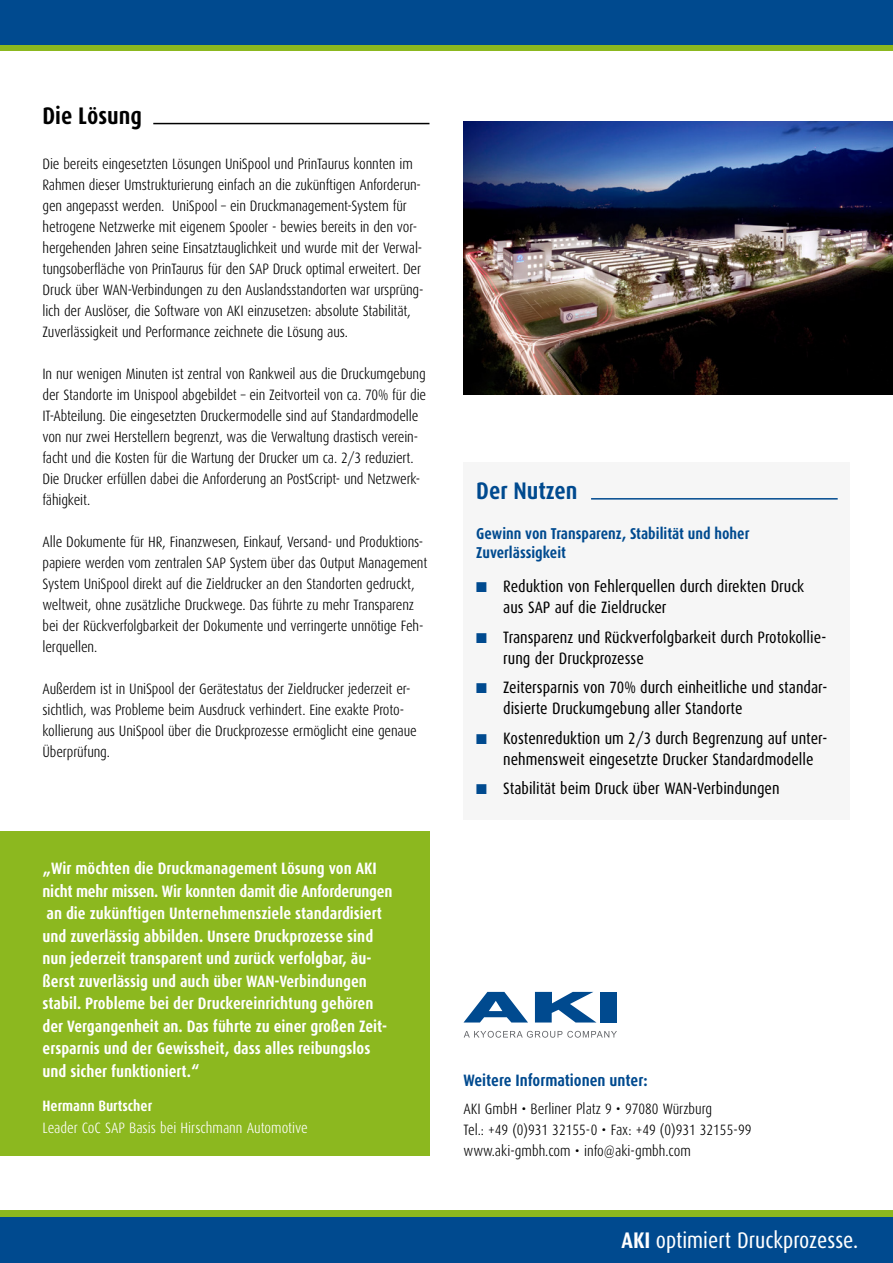
<style>
.page{position:relative;width:893px;height:1263px;background:#fff}
.page>*{position:absolute;margin:0;border:0;box-sizing:border-box;transform-origin:0 0}
.AKI_Headlines_Fließt{font:700 24px "Dax Condensed";color:#000}
.AKI_Headline_Kasten{font:700 24px "Dax Condensed";color:#004a8f}
.t1{font:22.65px "Dax Condensed";color:#fff}
.AKI_Zitat{font:700 16.5px/22.5px "Dax Condensed";color:#fff}
.t2{font:16.5px/21px "Dax Condensed";color:#000}
.AKI_Abbinder{font:700 16.5px "Dax Condensed";color:#004a8f}
.AKI_Abbinder-2{font:700 15.75px/19.5px "Dax Condensed";color:#004a8f}
.AKI_Fließtext_10pt{font:300 15px/21px "Dax Condensed";letter-spacing:-.01em;color:#000}
.AKI_Zitat_Name{font:300 15px "Dax Condensed";color:#fff}
.AKI_Zitat_Name-2{font:700 15px "Dax Condensed";color:#fff}
.s1{color:#004a8f}
.s2{font-weight:700}
</style>
<div class="page">
<div style="left:463px;top:462px;width:387px;height:357px;background:#f6f6f6"></div>
<hr style="left:153px;top:123px;width:276px;height:1px;background:#000">
<div style="left:0;top:1216px;width:893px;height:47px;background:#004a8f"></div>
<div style="left:0;top:1210px;width:893px;height:6px;background:#8cb81f"></div>
<div style="left:0;top:0;width:893px;height:47px;background:#004a8f"></div>
<div style="left:0;top:46px;width:893px;height:5px;background:#8cb81f"></div>
<svg style="left:535px;top:992px;width:61px;height:30px"></svg>
<div style="left:600px;top:992px;width:17px;height:30px;background:#004a8f"></div>
<svg style="left:464px;top:992px;width:64px;height:30px"></svg>
<svg style="left:464px;top:1031px;width:153px;height:7px"></svg>
<div style="left:0;top:831px;width:429px;height:324px;background:#8cb81f"></div>
<img style="left:463px;top:121px;width:430px;height:273px">
<hr style="left:591px;top:498px;width:247px;height:2px;background:#004a8f">
<p class="AKI_Headlines_Fließt" style="left:43px;top:103px;width:101px">Die Lösung</p>
<p class="AKI_Fließtext_10pt" style="left:43px;top:153px;width:382px">Die bereits eingesetzten Lösungen UniSpool und PrinTaurus konnten im Rahmen dieser Umstrukturierung einfach an die zukünftigen Anforderun&shy;gen angepasst werden. UniSpool – ein Druckmanagement-System für hetrogene Netzwerke mit eigenem Spooler - bewies bereits in den vor&shy;hergehenden Jahren seine Einsatztauglichkeit und wurde mit der Verwal&shy;tungsoberfläche von PrinTaurus für den SAP Druck optimal erweitert. Der Druck über WAN-Verbindungen zu den Auslandsstandorten war ursprüng&shy;lich der Auslöser, die Software von AKI einzusetzen: absolute Stabilität, Zuverlässigkeit und Performance zeichnete die Lösung aus.</p>
<p class="AKI_Fließtext_10pt" style="left:43px;top:363px;width:385px">In nur wenigen Minuten ist zentral von Rankweil aus die Druckumgebung der Standorte im Unispool abgebildet – ein Zeitvorteil von ca. 70% für die IT-Abteilung. Die eingesetzten Druckermodelle sind auf Standardmodelle von nur zwei Herstellern begrenzt, was die Verwaltung drastisch verein&shy;facht und die Kosten für die Wartung der Drucker um ca. 2/3 reduziert.<br>Die Drucker erfüllen dabei die Anforderung an PostScript- und Netzwerk&shy;fähigkeit.</p>
<p class="AKI_Fließtext_10pt" style="left:43px;top:531px;width:386px">Alle Dokumente für HR, Finanzwesen, Einkauf, Versand- und Produktions&shy;papiere werden vom zentralen SAP System über das Output Management System UniSpool direkt auf die Zieldrucker an den Standorten gedruckt, weltweit, ohne zusätzliche Druckwege. Das führte zu mehr Transparenz bei der Rückverfolgbarkeit der Dokumente und verringerte unnötige Feh&shy;lerquellen.</p>
<p class="AKI_Fließtext_10pt" style="left:43px;top:678px;width:376px">Außerdem ist in UniSpool der Gerätestatus der Zieldrucker jederzeit er&shy;sichtlich, was Probleme beim Ausdruck verhindert. Eine exakte Proto&shy;kollierung aus UniSpool über die Druckprozesse ermöglicht eine genaue Überprüfung.</p>
<p class="AKI_Zitat" style="left:43px;top:857px;width:352px">„Wir möchten die Druckmanagement Lösung von AKI nicht mehr missen. Wir konnten damit die Anforderungen an die zukünftigen Unternehmensziele standardisiert und zuverlässig abbilden. Unsere Druckprozesse sind nun jederzeit transparent und zurück verfolgbar, äu&shy;ßerst zuverlässig und auch über WAN-Verbindungen stabil. Probleme bei der Druckereinrichtung gehören der Vergangenheit an. Das führte zu einer großen Zeit&shy;ersparnis und der Gewissheit, dass alles reibungslos und sicher funktioniert.“</p>
<p class="AKI_Zitat_Name-2" style="left:43px;top:1097px;width:111px">Hermann Burtscher</p>
<p class="AKI_Zitat_Name" style="left:43px;top:1120px;width:267px">Leader CoC SAP Basis bei Hirschmann Automotive</p>
<p class="AKI_Headline_Kasten" style="left:476px;top:478px;width:103px">Der Nutzen</p>
<p class="AKI_Abbinder-2" style="left:476px;top:524px;width:275px">Gewinn von Transparenz, Stabilität und hoher<br>Zuverlässigkeit</p>
<p class="t2" style="left:503px;top:576px;width:303px;text-indent:-27px"><span class="s1">■</span> Reduktion von Fehlerquellen durch direkten Druck aus SAP auf die Zieldrucker</p>
<p class="t2" style="left:503px;top:627px;width:325px;text-indent:-27px"><span class="s1">■</span> Transparenz und Rückverfolgbarkeit durch Protokollie&shy;rung der Druckprozesse</p>
<p class="t2" style="left:503px;top:677px;width:325px;text-indent:-27px"><span class="s1">■</span> Zeitersparnis von 70% durch einheitliche und standar&shy;disierte Druckumgebung aller Standorte</p>
<p class="t2" style="left:503px;top:728px;width:325px;text-indent:-27px"><span class="s1">■</span> Kostenreduktion um 2/3 durch Begrenzung auf unter&shy;nehmensweit eingesetzte Drucker Standardmodelle</p>
<p class="t2" style="left:476px;top:778px;width:305px"><span class="s1">■</span> Stabilität beim Druck über WAN-Verbindungen</p>
<p class="AKI_Abbinder" style="left:463px;top:1071px;width:186px">Weitere Informationen unter:</p>
<p class="AKI_Fließtext_10pt" style="left:463px;top:1098px;width:290px">AKI GmbH • Berliner Platz 9 • 97080 Würzburg<br>Tel.: +49 (0)931 32155-0 • Fax: +49 (0)931 32155-99 www.aki-gmbh.com • info@aki-gmbh.com</p>
<p class="t1" style="left:622px;top:1228px;width:238px"><span class="s2">AKI</span> optimiert Druckprozesse.</p>
</div>
